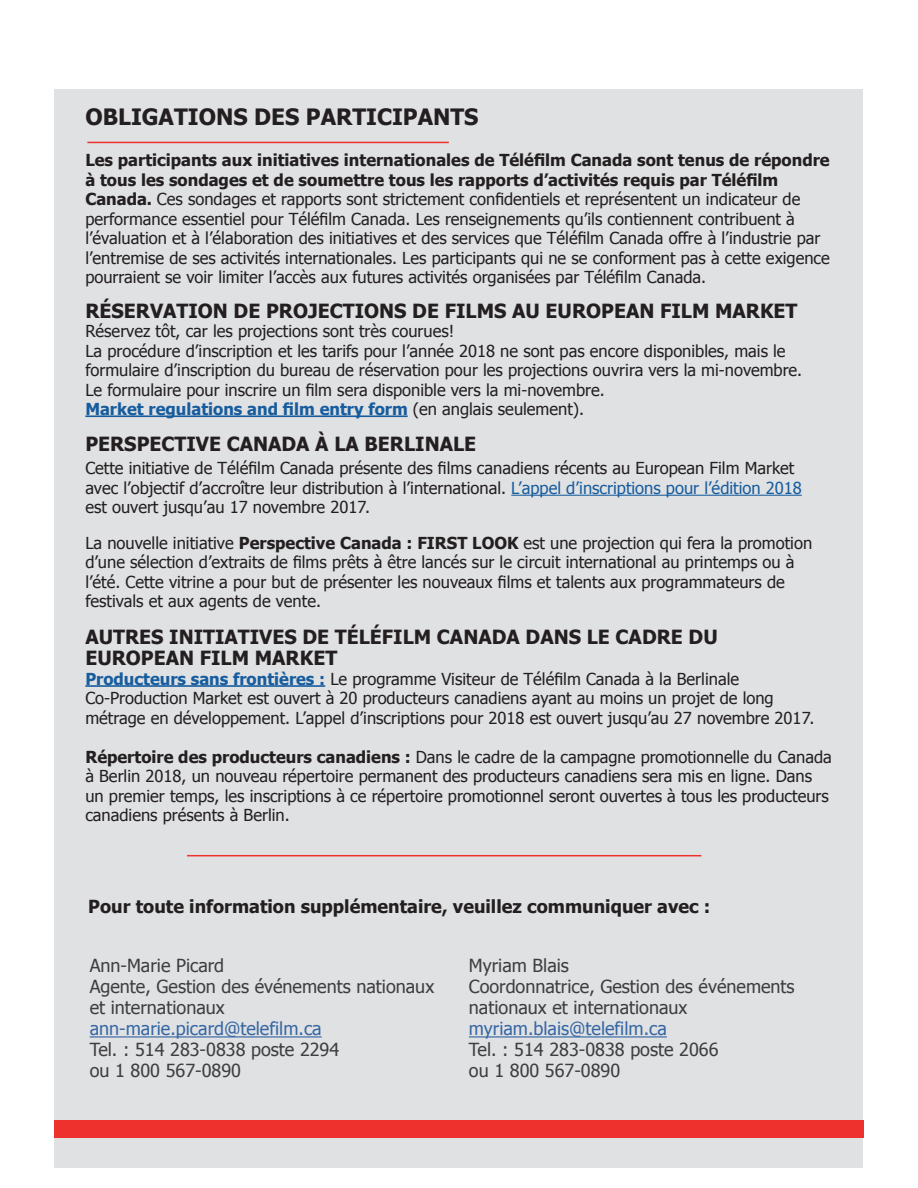
<style>
.page{position:relative;width:918px;height:1188px;background:#fff}
.page>*{position:absolute;margin:0;border:0;box-sizing:border-box;transform-origin:0 0}
.t1{font:700 22.5px "Tahoma";color:#231f20}
.t2{font:700 19.5px/21px "Tahoma";color:#231f20}
._05_body_text{font:18px/21px "Tahoma";color:#3e3e3f}
.t3{font:700 18px "Tahoma";color:#231f20}
._05_body_text-2{font:18px "Tahoma";color:#3667a4}
.t4{font:16.5px/19.5px "Tahoma";color:#231f20}
.t5{font:700 16.5px "Tahoma";color:#175d9e}
.s1{font-weight:700}
.s2{font-weight:400;color:#231f20}
.s3{color:#175d9e}
.s4{font-weight:700;color:#175d9e}
</style>
<div class="page">
<div style="left:54px;top:90px;width:809px;height:1078px;background:#e0e1e3"></div>
<hr style="left:85px;top:415px;width:323px;height:2px;background:#175d9e">
<hr style="left:511px;top:495px;width:291px;height:1px;background:#175d9e">
<hr style="left:85px;top:685px;width:240px;height:2px;background:#175d9e">
<hr style="left:90px;top:1036px;width:232px;height:2px;background:#3667a4">
<hr style="left:469px;top:1036px;width:198px;height:2px;background:#3667a4">
<hr style="left:87px;top:142px;width:362px;height:1px;background:#ee312c">
<div style="left:54px;top:1120px;width:810px;height:18px;background:#ee312c"></div>
<hr style="left:187px;top:855px;width:514px;height:1px;background:#ee312c">
<p class="t1" style="left:85px;top:101px;width:395px">OBLIGATIONS DES PARTICIPANTS</p>
<p class="t4" style="left:85px;top:150px;width:746px"><span class="s1">Les participants aux initiatives internationales de Téléfilm Canada sont tenus de répondre à tous les sondages et de soumettre tous les rapports d’activités requis par Téléfilm Canada.</span> Ces sondages et rapports sont strictement confidentiels et représentent un indicateur de performance essentiel pour Téléfilm Canada. Les renseignements qu’ils contiennent contribuent à l’évaluation et à l’élaboration des initiatives et des services que Téléfilm Canada offre à l’industrie par l’entremise de ses activités internationales. Les participants qui ne se conforment pas à cette exigence pourraient se voir limiter l’accès aux futures activités organisées par Téléfilm Canada.</p>
<p class="t2" style="left:85px;top:299px;width:714px">RÉSERVATION DE PROJECTIONS DE FILMS AU EUROPEAN FILM MARKET</p>
<p class="t4" style="left:85px;top:321px;width:370px">Réservez tôt, car les projections sont très courues!</p>
<p class="t4" style="left:85px;top:340px;width:718px">La procédure d’inscription et les tarifs pour l’année 2018 ne sont pas encore disponibles, mais le formulaire d’inscription du bureau de réservation pour les projections ouvrira vers la mi-novembre.<br>Le formulaire pour inscrire un film sera disponible vers la mi-novembre.</p>
<p class="t5" style="left:85px;top:398px;width:500px">Market regulations and film entry form <span class="s2">(en anglais seulement).</span></p>
<p class="t2" style="left:85px;top:432px;width:392px">PERSPECTIVE CANADA À LA BERLINALE</p>
<p class="t4" style="left:85px;top:458px;width:718px">Cette initiative de Téléfilm Canada présente des films canadiens récents au European Film Market avec l’objectif d’accroître leur distribution à l’international. <span class="s3">L’appel d’inscriptions pour l’édition 2018 </span>est ouvert jusqu’au 17 novembre 2017.</p>
<p class="t4" style="left:85px;top:532px;width:728px">La nouvelle initiative <span class="s1">Perspective Canada : FIRST LOOK</span> est une projection qui fera la promotion d’une sélection d’extraits de films prêts à être lancés sur le circuit international au printemps ou à l’été. Cette vitrine a pour but de présenter les nouveaux films et talents aux programmateurs de festivals et aux agents de vente.</p>
<p class="t2" style="left:85px;top:626px;width:634px">AUTRES INITIATIVES DE TÉLÉFILM CANADA DANS LE CADRE DU<br>EUROPEAN FILM MARKET</p>
<p class="t4" style="left:85px;top:668px;width:731px"><span class="s4">Producteurs sans frontières :</span> Le programme Visiteur de Téléfilm Canada à la Berlinale<br>Co-Production Market est ouvert à 20 producteurs canadiens ayant au moins un projet de long métrage en développement. L’appel d’inscriptions pour 2018 est ouvert jusqu’au 27 novembre 2017.</p>
<p class="t4" style="left:85px;top:746px;width:748px"><span class="s1">Répertoire des producteurs canadiens :</span> Dans le cadre de la campagne promotionnelle du Canada à Berlin 2018, un nouveau répertoire permanent des producteurs canadiens sera mis en ligne. Dans un premier temps, les inscriptions à ce répertoire promotionnel seront ouvertes à tous les producteurs canadiens présents à Berlin.</p>
<p class="t3" style="left:88px;top:894px;width:624px">Pour toute information supplémentaire, veuillez communiquer avec :</p>
<p class="_05_body_text" style="left:90px;top:955px;width:136px">Ann-Marie Picard</p>
<p class="_05_body_text" style="left:90px;top:976px;width:346px">Agente, Gestion des événements nationaux et internationaux</p>
<p class="_05_body_text-2" style="left:90px;top:1017px;width:234px">ann-marie.picard@telefilm.ca</p>
<p class="_05_body_text" style="left:90px;top:1039px;width:251px">Tel. : 514 283-0838 poste 2294 ou 1 800 567-0890</p>
<p class="_05_body_text" style="left:469px;top:955px;width:102px">Myriam Blais</p>
<p class="_05_body_text" style="left:469px;top:976px;width:327px">Coordonnatrice, Gestion des événements nationaux et internationaux</p>
<p class="_05_body_text-2" style="left:469px;top:1017px;width:199px">myriam.blais@telefilm.ca</p>
<p class="_05_body_text" style="left:469px;top:1039px;width:251px">Tel. : 514 283-0838 poste 2066 ou 1 800 567-0890</p>
</div>
